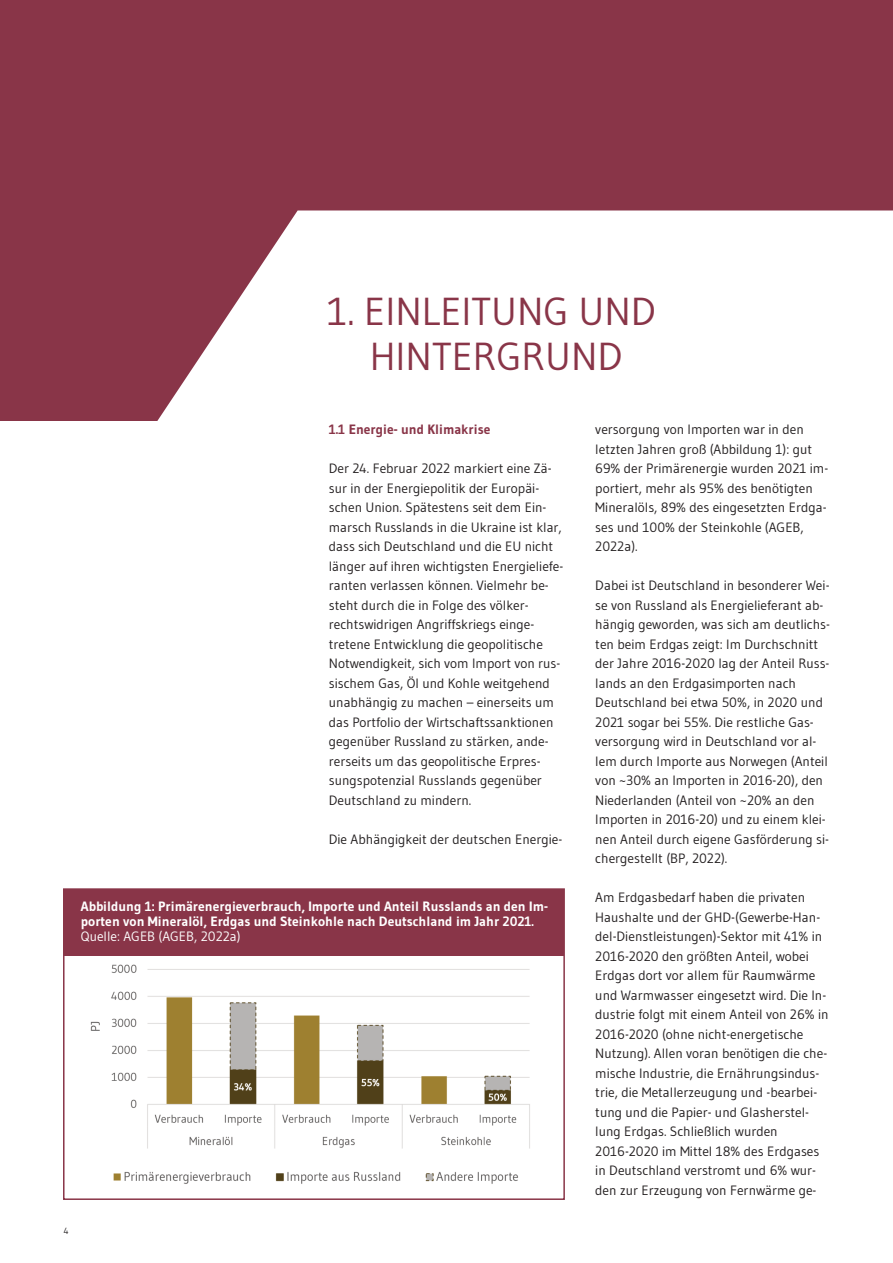
<style>
.page{position:relative;width:893px;height:1263px;background:#fff}
.page>*{position:absolute;margin:0;border:0;box-sizing:border-box;transform-origin:0 0}
.t1{font:39px/45px "Gudea";color:#893548;text-align:center}
.t2{font:13.5px/19.5px "Gudea";color:#231f20}
.t3{font:700 13.5px/15px "Gudea";color:#fff}
.t4{font:700 13.5px "Gudea";color:#893548}
.t5{font:13.5px "Gudea";color:#fff}
.t6{font:9px "Gudea";color:#231f20}
</style>
<div class="page">
<svg style="left:0;top:0;width:893px;height:421px;fill:#893548"></svg>
<img style="left:66px;top:955px;width:496px;height:229px">
<div style="left:63px;top:888px;width:502px;height:312px;border:2px solid #893548"></div>
<div style="left:64px;top:889px;width:500px;height:66px;background:#893548"></div>
<h1 class="t1" style="left:327px;top:289px;width:330px">1. EINLEITUNG UND<br>HINTERGRUND</h1>
<p class="t4" style="left:329px;top:421px;width:163px">1.1 Energie- und Klimakrise</p>
<p class="t2" style="left:329px;top:459px;width:236px">Der 24. Februar 2022 markiert eine Zä&shy;sur in der Energiepolitik der Europäi&shy;schen Union. Spätestens seit dem Ein&shy;marsch Russlands in die Ukraine ist klar, dass sich Deutschland und die EU nicht länger auf ihren wichtigsten Energieliefe&shy;ranten verlassen können. Vielmehr be&shy;steht durch die in Folge des völker&shy;rechtswidrigen Angriffskriegs einge&shy;tretene Entwicklung die geopolitische Notwendigkeit, sich vom Import von rus&shy;sischem Gas, Öl und Kohle weitgehend unabhängig zu machen – einerseits um das Portfolio der Wirtschaftssanktionen gegenüber Russland zu stärken, ande&shy;rerseits um das geopolitische Erpres&shy;sungspotenzial Russlands gegenüber Deutschland zu mindern.</p>
<p class="t2" style="left:329px;top:829px;width:235px">Die Abhängigkeit der deutschen Energie-</p>
<p class="t3" style="left:81px;top:899px;width:469px">Abbildung 1: Primärenergieverbrauch, Importe und Anteil Russlands an den Im&shy;porten von Mineralöl, Erdgas und Steinkohle nach Deutschland im Jahr 2021.</p>
<p class="t5" style="left:81px;top:928px;width:161px">Quelle: AGEB (AGEB, 2022a)</p>
<p class="t6" style="left:64px;top:1225px;width:6px">4</p>
<p class="t2" style="left:595px;top:420px;width:234px">versorgung von Importen war in den letzten Jahren groß (Abbildung 1): gut 69% der Primärenergie wurden 2021 im&shy;portiert, mehr als 95% des benötigten Mineralöls, 89% des eingesetzten Erdga&shy;ses und 100% der Steinkohle (AGEB, 2022a).</p>
<p class="t2" style="left:595px;top:576px;width:236px">Dabei ist Deutschland in besonderer Wei&shy;se von Russland als Energielieferant ab&shy;hängig geworden, was sich am deutlichs&shy;ten beim Erdgas zeigt: Im Durchschnitt der Jahre 2016-2020 lag der Anteil Russ&shy;lands an den Erdgasimporten nach Deutschland bei etwa 50%, in 2020 und 2021 sogar bei 55%. Die restliche Gas&shy;versorgung wird in Deutschland vor al&shy;lem durch Importe aus Norwegen (Anteil von ~30% an Importen in 2016-20), den Niederlanden (Anteil von ~20% an den Importen in 2016-20) und zu einem klei&shy;nen Anteil durch eigene Gasförderung si&shy;chergestellt (BP, 2022).</p>
<p class="t2" style="left:595px;top:888px;width:235px">Am Erdgasbedarf haben die privaten Haushalte und der GHD-(Gewerbe-Han&shy;del-Dienstleistungen)-Sektor mit 41% in 2016-2020 den größten Anteil, wobei Erdgas dort vor allem für Raumwärme und Warmwasser eingesetzt wird. Die In&shy;dustrie folgt mit einem Anteil von 26% in 2016-2020 (ohne nicht-energetische Nutzung). Allen voran benötigen die che&shy;mische Industrie, die Ernährungsindus&shy;trie, die Metallerzeugung und -bearbei&shy;tung und die Papier- und Glasherstel&shy;lung Erdgas. Schließlich wurden 2016-2020 im Mittel 18% des Erdgases in Deutschland verstromt und 6% wur&shy;den zur Erzeugung von Fernwärme ge-</p>
</div>
